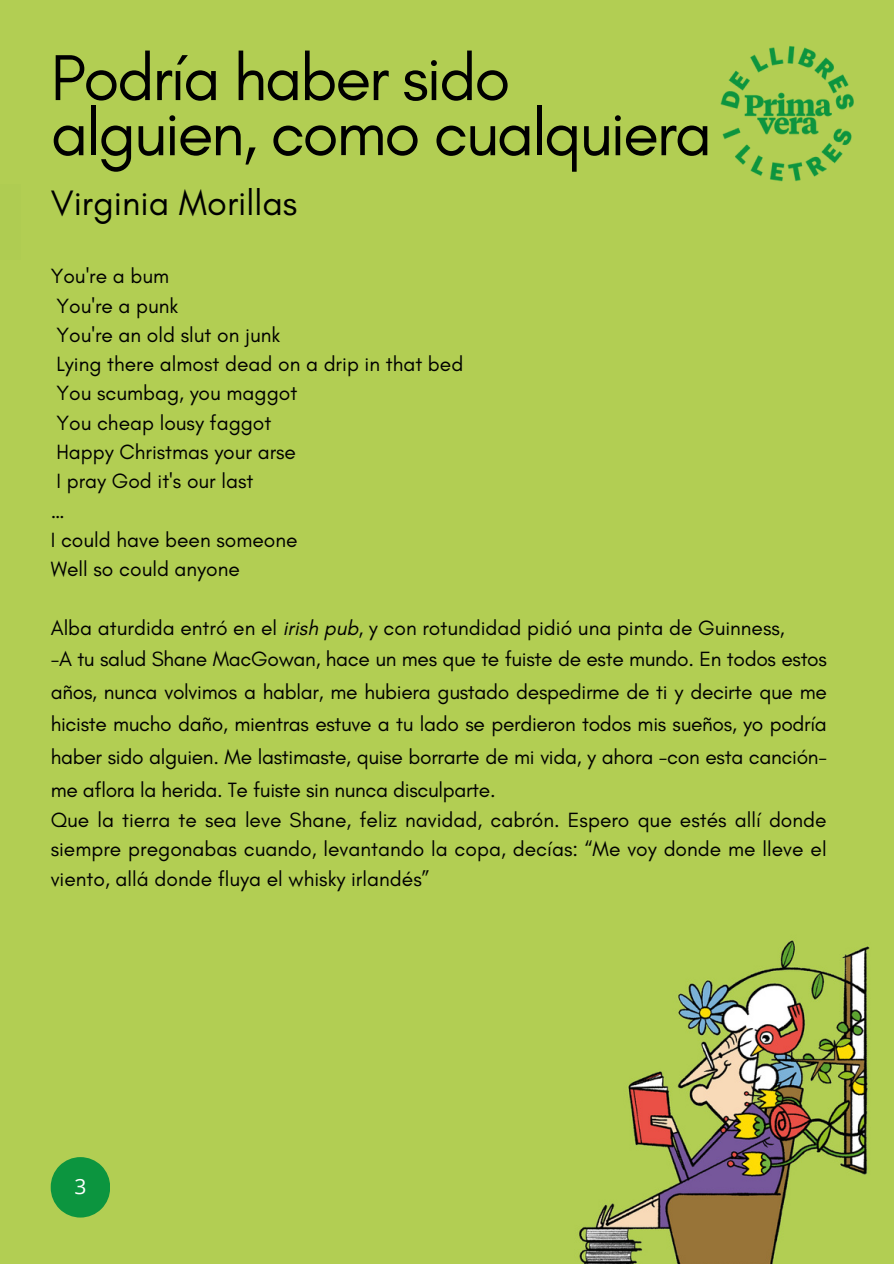
<style>
.page{position:relative;width:894px;height:1264px;background:#fff}
.page>*{position:absolute;margin:0;border:0;box-sizing:border-box;transform-origin:0 0}
.t1{font:66px/55.2px "Glacial Indifference";letter-spacing:-.035em;color:#000}
.t2{font:36px "Glacial Indifference";color:#000}
.t3{font:21px/29.2px "Glacial Indifference";letter-spacing:-.015em;color:#000}
.t4{font:21px "Open Sans";color:#fff}
.s1{font-style:italic}
</style>
<div class="page">
<div style="left:0;top:0;width:893px;height:1263px;background:#b2ce53"></div>
<img style="left:579px;top:940px;width:291px;height:323px">
<svg style="left:51px;top:1157px;width:59px;height:60px"></svg>
<img style="left:720px;top:46px;width:134px;height:136px">
<h1 class="t1" style="left:51px;top:49px;width:662px">Podría haber sido alguien, como cualquiera</h1>
<h2 class="t2" style="left:51px;top:181px;width:248px">Virginia Morillas</h2>
<p class="t3" style="left:51px;top:261px;width:414px">You're a bum<br>You're a punk<br>You're an old slut on junk<br>Lying there almost dead on a drip in that bed<br>You scumbag, you maggot<br>You cheap lousy faggot<br>Happy Christmas your arse<br>I pray God it's our last<br>…<br>I could have been someone<br>Well so could anyone</p>
<p class="t3" style="left:51px;top:611px;width:777px;line-height:32.4px">Alba aturdida entró en el <span class="s1">irish pub</span>, y con rotundidad pidió una pinta de Guinness,<br>-A tu salud Shane MacGowan, hace un mes que te fuiste de este mundo. En todos estos años, nunca volvimos a hablar, me hubiera gustado despedirme de ti y decirte que me hiciste mucho daño, mientras estuve a tu lado se perdieron todos mis sueños, yo podría haber sido alguien. Me lastimaste, quise borrarte de mi vida, y ahora -con esta canción&shy;me aflora la herida. Te fuiste sin nunca disculparte.</p>
<p class="t3" style="left:51px;top:805px;width:777px;text-align:justify">Que la tierra te sea leve Shane, feliz navidad, cabrón. Espero que estés allí donde siempre pregonabas cuando, levantando la copa, decías: “Me voy donde me lleve el viento, allá donde fluya el whisky irlandés”</p>
<p class="t4" style="left:74px;top:1171px;width:13px">3</p>
</div>
